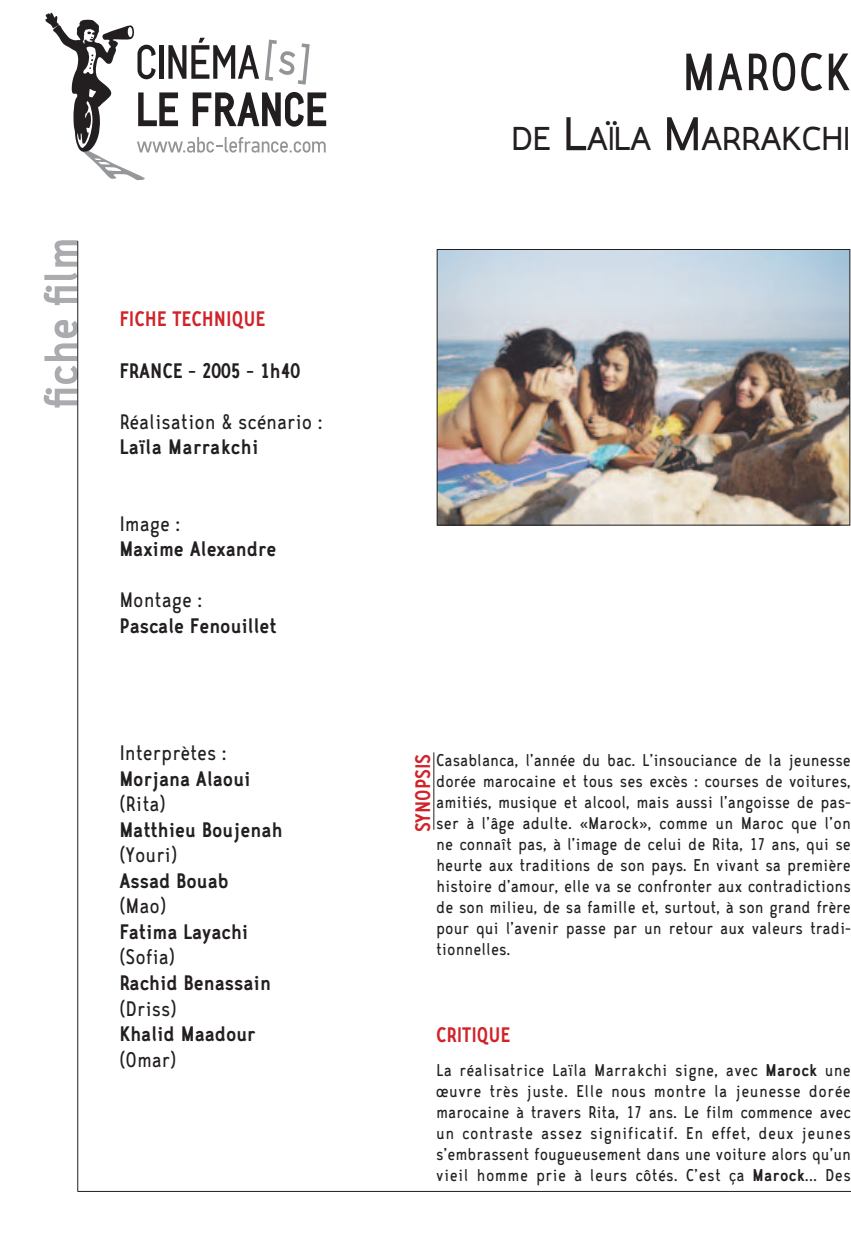
<style>
.page{position:relative;width:851px;height:1234px;background:#fff}
.page>*{position:absolute;margin:0;border:0;box-sizing:border-box;transform-origin:0 0}
.t1{font:60px "CA Zaracusa Narrow";color:#231f20}
.t2{font:700 54px "CA Zaracusa Narrow";color:#aaabaf}
.t3{font:37.8px "CA Zaracusa Wide";letter-spacing:-.02em;color:#231f20}
.t4{font:700 24px "CA Zaracusa Narrow";color:#231f20}
.t5{font:24px "CA Zaracusa Narrow";color:#231f20}
.t6{font:700 24px "CA Zaracusa Narrow";color:#d1232a}
.t7{font:19.5px/21px "CA Zaracusa Narrow";color:#231f20;text-align:justify}
.s1{font-size:54px}
.s2{font-weight:700}
</style>
<div class="page">
<hr style="left:77px;top:241px;width:1px;height:950px;background:#231f20">
<svg style="left:45px;top:13px;width:281px;height:167px"></svg>
<img style="left:438px;top:251px;width:410px;height:272px">
<div style="left:436px;top:249px;width:414px;height:276px;border:1px solid #231f20"></div>
<hr style="left:433px;top:752px;width:1px;height:77px;background:#231f20">
<hr style="left:78px;top:1190px;width:772px;height:1px;background:#231f20">
<h2 class="t2" style="left:44px;top:407px;width:172px;rotate:-90deg">fiche film</h2>
<p class="t6" style="left:119px;top:312px;width:148px">FICHE TECHNIQUE</p>
<p class="t4" style="left:119px;top:363px;width:182px">FRANCE - 2005 - 1h40</p>
<p class="t5" style="left:119px;top:414px;width:205px">Réalisation &amp; scénario :</p>
<p class="t4" style="left:119px;top:439px;width:141px">Laïla Marrakchi</p>
<p class="t5" style="left:119px;top:516px;width:63px">Image :</p>
<p class="t4" style="left:119px;top:541px;width:158px">Maxime Alexandre</p>
<p class="t5" style="left:119px;top:592px;width:85px">Montage :</p>
<p class="t4" style="left:119px;top:618px;width:159px">Pascale Fenouillet</p>
<p class="t5" style="left:119px;top:745px;width:109px">Interprètes :</p>
<p class="t4" style="left:119px;top:771px;width:133px">Morjana Alaoui</p>
<p class="t5" style="left:119px;top:796px;width:48px">(Rita)</p>
<p class="t4" style="left:119px;top:822px;width:165px">Matthieu Boujenah</p>
<p class="t5" style="left:119px;top:847px;width:59px">(Youri)</p>
<p class="t4" style="left:119px;top:873px;width:111px">Assad Bouab</p>
<p class="t5" style="left:119px;top:898px;width:48px">(Mao)</p>
<p class="t4" style="left:119px;top:924px;width:130px">Fatima Layachi</p>
<p class="t5" style="left:119px;top:949px;width:57px">(Sofia)</p>
<p class="t4" style="left:119px;top:975px;width:153px">Rachid Benassain</p>
<p class="t5" style="left:119px;top:1000px;width:59px">(Driss)</p>
<p class="t4" style="left:119px;top:1026px;width:138px">Khalid Maadour</p>
<p class="t5" style="left:119px;top:1051px;width:59px">(Omar)</p>
<h1 class="t1" style="left:681px;top:54px;width:171px">MAROCK</h1>
<h3 class="t3" style="left:511px;top:127px;width:341px">DE <span class="s1">L</span>AÏLA <span class="s1">M</span>ARRAKCHI</h3>
<p class="t6" style="left:415px;top:832px;width:80px;rotate:-90deg">SYNOPSIS</p>
<p class="t7" style="left:436px;top:751px;width:416px">Casablanca, l’année du bac. L’insouciance de la jeunesse dorée marocaine et tous ses excès : courses de voitures, amitiés, musique et alcool, mais aussi l’angoisse de pas&shy;ser à l’âge adulte. «Marock», comme un Maroc que l’on ne connaît pas, à l’image de celui de Rita, 17 ans, qui se heurte aux traditions de son pays. En vivant sa première histoire d’amour, elle va se confronter aux contradictions de son milieu, de sa famille et, surtout, à son grand frère pour qui l’avenir passe par un retour aux valeurs tradi&shy;tionnelles.</p>
<p class="t6" style="left:436px;top:1026px;width:76px">CRITIQUE</p>
<p class="t7" style="left:436px;top:1061px;width:416px">La réalisatrice Laïla Marrakchi signe, avec <span class="s2">Marock</span> une œuvre très juste. Elle nous montre la jeunesse dorée marocaine à travers Rita, 17 ans. Le film commence avec un contraste assez significatif. En effet, deux jeunes s’embrassent fougueusement dans une voiture alors qu’un vieil homme prie à leurs côtés. C’est ça <span class="s2">Marock</span>... Des</p>
</div>
